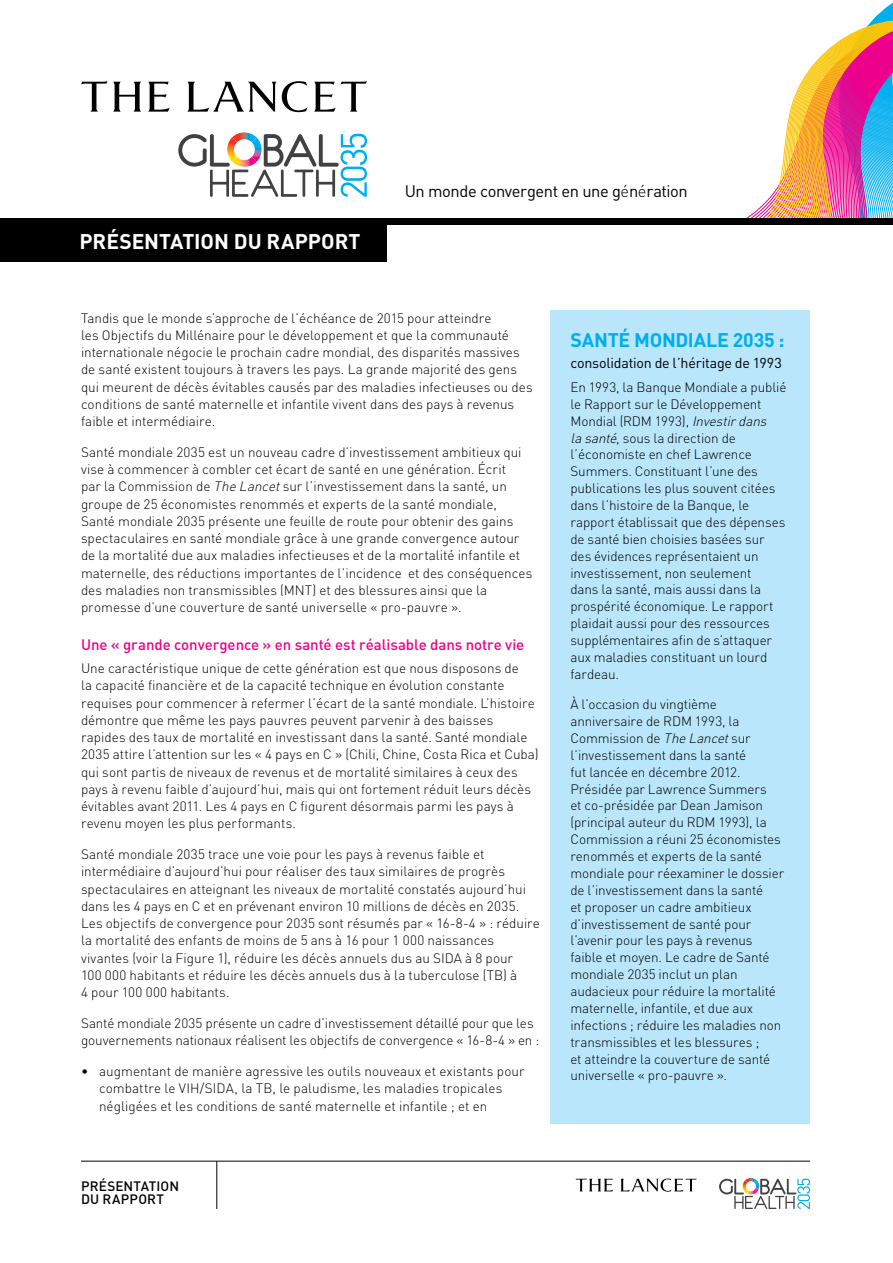
<style>
.page{position:relative;width:893px;height:1263px;background:#fff}
.page>*{position:absolute;margin:0;border:0;box-sizing:border-box;transform-origin:0 0}
.t1{font:700 21px "DIN";color:#fff}
.t2{font:700 19.5px "DIN";letter-spacing:-.015em;color:#00aeef}
.t3{font:16.5px "DIN";letter-spacing:-.025em;color:#000}
.t4{font:500 15px "DIN";letter-spacing:-.005em;color:#ec008c}
.t5{font:14.25px "DIN";letter-spacing:-.015em;color:#000}
.t6{font:300 13.5px/16.8px "DIN";color:#000}
.t7{font:500 13.5px/13.8px "DIN";letter-spacing:.015em;color:#000}
.s1{font-weight:300}
.s2{font-style:italic}
</style>
<div class="page">
<svg style="left:719px;top:1178px;width:91px;height:31px"></svg>
<hr style="left:81px;top:1161px;width:729px;height:1px;background:#000">
<hr style="left:216px;top:1161px;width:1px;height:48px;background:#000">
<svg style="left:576px;top:1178px;width:37px;height:13px"></svg>
<svg style="left:621px;top:1178px;width:76px;height:14px"></svg>
<div style="left:0;top:221px;width:386px;height:41px;background:#000"></div>
<div style="left:550px;top:310px;width:260px;height:814px;background:#b9e6fa"></div>
<svg style="left:746px;top:2px;width:147px;height:216px"></svg>
<div style="left:0;top:218px;width:893px;height:7px;background:#000"></div>
<svg style="left:178px;top:132px;width:189px;height:65px"></svg>
<svg style="left:148px;top:82px;width:22px;height:30px"></svg>
<svg style="left:187px;top:81px;width:121px;height:31px"></svg>
<svg style="left:81px;top:81px;width:60px;height:31px"></svg>
<svg style="left:314px;top:81px;width:53px;height:31px"></svg>
<h1 class="t1" style="left:80px;top:227px;width:65px">PRÉSENTATION</h1>
<h1 class="t1" style="left:234px;top:227px;width:127px">DU RAPPORT</h1>
<p class="t3" style="left:405px;top:181px;width:285px">Un monde convergent en une g<span class="s1">é</span>n<span class="s1">é</span>ration</p>
<p class="t6" style="left:81px;top:309px;width:453px;line-height:17.2px">Tandis que le monde s’approche de l’échéance de 2015 pour atteindre<br>les Objectifs du Millénaire pour le développement et que la communauté internationale négocie le prochain cadre mondial, des disparités massives de santé existent toujours à travers les pays. La grande majorité des gens qui meurent de décès évitables causés par des maladies infectieuses ou des conditions de santé maternelle et infantile vivent dans des pays à revenus faible et intermédiaire.</p>
<p class="t6" style="left:81px;top:443px;width:453px;line-height:17.2px">Santé mondiale 2035 est un nouveau cadre d’investissement ambitieux qui vise à commencer à combler cet écart de santé en une génération. Écrit<br>par la Commission de <span class="s2">TheLancet</span>sur l’investissement dans la santé, un groupe de 25 économistes renommés et experts de la santé mondiale, Santé mondiale 2035 présente une feuille de route pour obtenir des gains spectaculaires en santé mondiale grâce à une grande convergence autour de la mortalité due aux maladies infectieuses et de la mortalité infantile et maternelle, des réductions importantes de l’incidence et des conséquences des maladies non transmissibles (MNT) et des blessures ainsi que la promesse d’une couverture de santé universelle « pro-pauvre ».</p>
<p class="t4" style="left:81px;top:635px;width:445px">Une « grande convergence » en santé est réalisable dans notre vie</p>
<p class="t6" style="left:81px;top:659px;width:459px;line-height:17.2px">Une caractéristique unique de cette génération est que nous disposons de<br>la capacité financière et de la capacité technique en évolution constante requises pour commencer à refermer l’écart de la santé mondiale. L’histoire démontre que même les pays pauvres peuvent parvenir à des baisses rapides des taux de mortalité en investissant dans la santé. Santé mondiale 2035 attire l’attention sur les « 4 pays en C » (Chili, Chine, Costa Rica et Cuba) qui sont partis de niveaux de revenus et de mortalité similaires à ceux des pays à revenu faible d’aujourd’hui, mais qui ont fortement réduit leurs décès évitables avant 2011. Les 4 pays en C figurent désormais parmi les pays à revenu moyen les plus performants.</p>
<p class="t6" style="left:81px;top:845px;width:460px;line-height:17.2px">Santé mondiale 2035 trace une voie pour les pays à revenus faible et intermédiaire d’aujourd’hui pour réaliser des taux similaires de progrès spectaculaires en atteignant les niveaux de mortalité constatés aujourd’hui dans les 4 pays en C et en prévenant environ 10 millions de décès en 2035.<br>Les objectifs de convergence pour 2035 sont résumés par « 16-8-4 » : réduire la mortalité des enfants de moins de 5 ans à 16 pour 1 000 naissances vivantes (voir la Figure 1), réduire les décès annuels dus au SIDA à 8 pour<br>100 000 habitants et réduire les décès annuels dus à la tuberculose (TB) à<br>4 pour 100 000 habitants.</p>
<p class="t6" style="left:81px;top:1014px;width:460px;line-height:17.2px">Santé mondiale 2035 présente un cadre d’investissement détaillé pour que les gouvernements nationaux réalisent les objectifs de convergence « 16-8-4 » en :</p>
<p class="t6" style="left:99px;top:1062px;width:427px;line-height:17.2px;text-indent:-18px">• augmentant de manière agressive les outils nouveaux et existants pour combattre le VIH/SIDA, la TB, le paludisme, les maladies tropicales négligées et les conditions de santé maternelle et infantile ; et en</p>
<p class="t7" style="left:81px;top:1178px;width:100px">PRÉSENTATION<br>DU RAPPORT</p>
<h2 class="t2" style="left:570px;top:327px;width:216px">SANTÉ MONDIALE 2035 :</h2>
<p class="t5" style="left:570px;top:355px;width:213px">consolidation de l’héritage de 1993</p>
<p class="t6" style="left:570px;top:378px;width:218px">En 1993, la Banque Mondiale a publié le Rapport sur le Développement<br>Mondial (RDM 1993), <span class="s2">Investirdans lasanté</span>, sous la direction de l’économiste en chef Lawrence<br>Summers. Constituant l’une des publications les plus souvent citées dans l’histoire de la Banque, le rapport établissait que des dépenses de santé bien choisies basées sur des évidences représentaient un investissement, non seulement<br>dans la santé, mais aussi dans la prospérité économique. Le rapport plaidait aussi pour des ressources supplémentaires afin de s’attaquer aux maladies constituant un lourd fardeau.</p>
<p class="t6" style="left:570px;top:695px;width:215px">À l’occasion du vingtième anniversaire de RDM 1993, la<br>Commission de <span class="s2">TheLancet</span>sur l’investissement dans la santé<br>fut lancée en décembre 2012.<br>Présidée par Lawrence Summers<br>et co-présidée par Dean Jamison (principal auteur du RDM 1993), la<br>Commission a réuni 25 économistes renommés et experts de la santé mondiale pour réexaminer le dossier de l’investissement dans la santé<br>et proposer un cadre ambitieux d’investissement de santé pour l’avenir pour les pays à revenus faible et moyen. Le cadre de Santé mondiale 2035 inclut un plan audacieux pour réduire la mortalité maternelle, infantile, et due aux infections ; réduire les maladies non transmissibles et les blessures ;<br>et atteindre la couverture de santé universelle « pro-pauvre ».</p>
</div>
